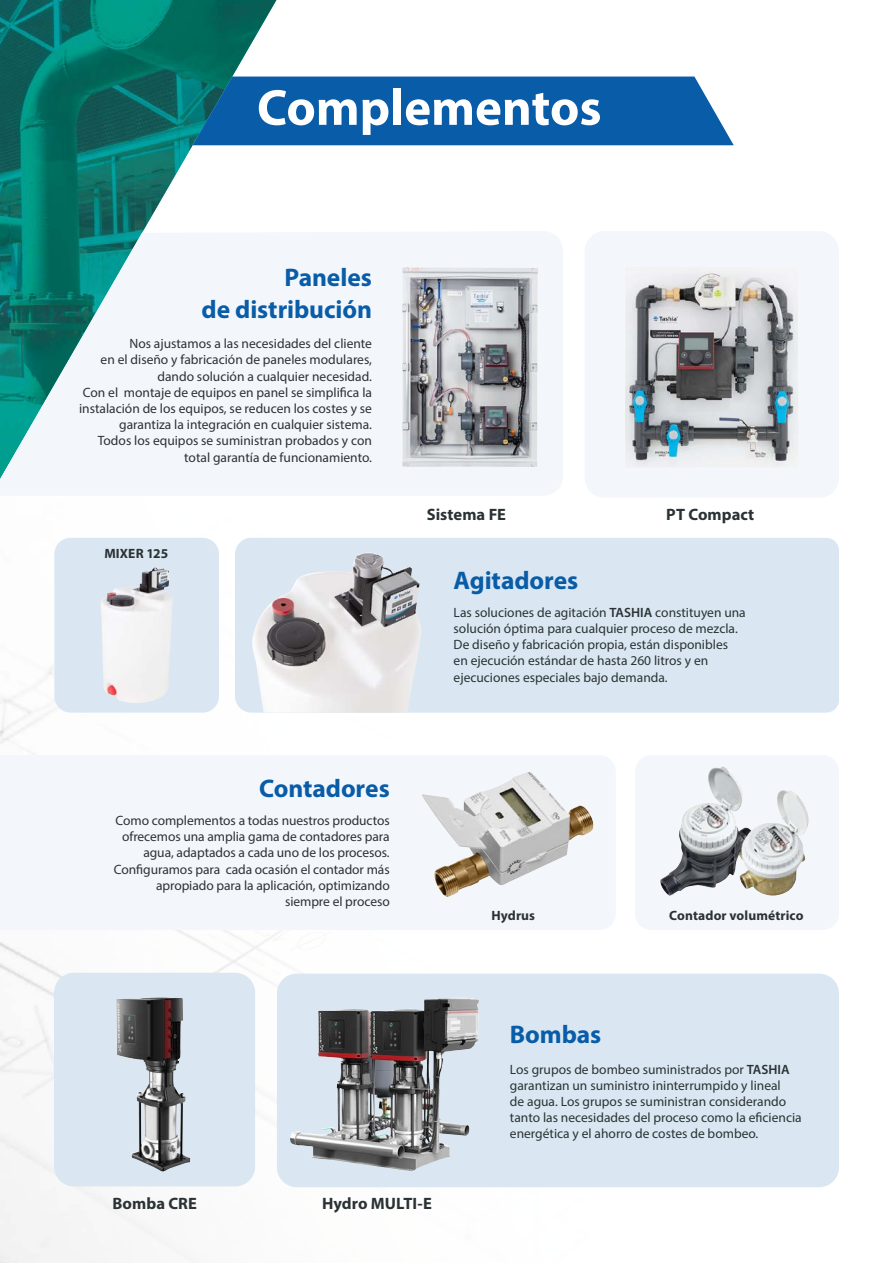
<style>
.page{position:relative;width:893px;height:1263px;background:#fff}
.page>*{position:absolute;margin:0;border:0;box-sizing:border-box;transform-origin:0 0}
.t1{font:700 51px "Myriad Pro";color:#fff}
.t2{font:700 25.5px/32.7px "Myriad Pro";letter-spacing:-.005em;color:#095ca7;text-align:right}
.t3{font:700 16.5px "Myriad Pro";color:#2b3234}
.t4{font:13.5px/16.2px "Myriad Pro";color:#2b3234;text-align:right}
.t5{font:700 13.5px "Myriad Pro";letter-spacing:.01em;color:#2b3234}
.s1{font-weight:600}
</style>
<div class="page">
<img style="left:0;top:0;width:135px;height:231px">
<img style="left:135px;top:0;width:149px;height:90px">
<img style="left:135px;top:90px;width:90px;height:103px">
<img style="left:135px;top:193px;width:30px;height:38px">
<div style="left:0;top:755px;width:615px;height:175px;background:#f3f7fb"></div>
<div style="left:635px;top:755px;width:204px;height:175px;background:#f3f7fb;border-radius:16px"></div>
<div style="left:54px;top:538px;width:165px;height:175px;background:#dae7f2;border-radius:16px"></div>
<div style="left:235px;top:538px;width:604px;height:175px;background:#dae7f2"></div>
<svg style="left:0;top:231px;width:563px;height:265px;fill:#f3f7fb"></svg>
<img style="left:402px;top:267px;width:136px;height:200px">
<div style="left:585px;top:231px;width:254px;height:267px;background:#f3f7fb;border-radius:20px"></div>
<img style="left:625px;top:269px;width:173px;height:198px">
<img style="left:101px;top:567px;width:72px;height:136px">
<img style="left:251px;top:552px;width:172px;height:161px">
<img style="left:422px;top:771px;width:174px;height:126px">
<img style="left:660px;top:766px;width:149px;height:130px">
<div style="left:277px;top:973px;width:562px;height:214px;background:#dae7f2;border-radius:20px"></div>
<img style="left:290px;top:998px;width:189px;height:173px">
<div style="left:54px;top:973px;width:201px;height:213px;background:#dae7f2;border-radius:20px"></div>
<img style="left:116px;top:997px;width:74px;height:175px">
<svg style="left:193px;top:77px;width:541px;height:68px"></svg>
<h1 class="t1" style="left:257px;top:74px;width:346px">Complementos</h1>
<h2 class="t2" style="left:202px;top:260px;width:172px">Paneles<br>de distribución</h2>
<p class="t4" style="left:79px;top:335px;width:294px">Nos ajustamos a las necesidades del cliente<br>en el diseño y fabricación de paneles modulares, dando solución a cualquier necesidad.<br>Con el montaje de equipos en panel se simplifica la instalación de los equipos, se reducen los costes y se garantiza la integración en cualquier sistema.<br>Todos los equipos se suministran probados y con total garantía de funcionamiento.</p>
<p class="t5" style="left:104px;top:544px;width:65px">MIXER 125</p>
<h2 class="t2" style="left:259px;top:771px;width:132px">Contadores</h2>
<p class="t4" style="left:114px;top:812px;width:277px">Como complementos a todas nuestros productos ofrecemos una amplia gama de contadores para agua, adaptados a cada uno de los procesos.<br>Configuramos para cada ocasión el contador más apropiado para la aplicación, optimizando siempre el proceso</p>
<p class="t3" style="left:427px;top:504px;width:81px">Sistema FE</p>
<p class="t3" style="left:666px;top:504px;width:89px">PT Compact</p>
<h2 class="t2" style="left:454px;top:563px;width:126px">Agitadores</h2>
<p class="t4" style="left:454px;top:604px;width:294px;text-align:left">Las soluciones de agitación <span class="s1">TASHIA</span> constituyen una solución óptima para cualquier proceso de mezcla.<br>De diseño y fabricación propia, están disponibles<br>en ejecución estándar de hasta 260 litros y en ejecuciones especiales bajo demanda.</p>
<p class="t5" style="left:491px;top:907px;width:45px">Hydrus</p>
<p class="t5" style="left:669px;top:907px;width:136px">Contador volumétrico</p>
<h2 class="t2" style="left:510px;top:1017px;width:93px">Bombas</h2>
<p class="t4" style="left:510px;top:1061px;width:293px;text-align:left">Los grupos de bombeo suministrados por <span class="s1">TASHIA </span>garantizan un suministro ininterrumpido y lineal<br>de agua. Los grupos se suministran considerando tanto las necesidades del proceso como la eficiencia energética y el ahorro de costes de bombeo.</p>
<p class="t3" style="left:113px;top:1193px;width:86px">Bomba CRE</p>
<p class="t3" style="left:322px;top:1193px;width:111px">Hydro MULTI-E</p>
</div>
